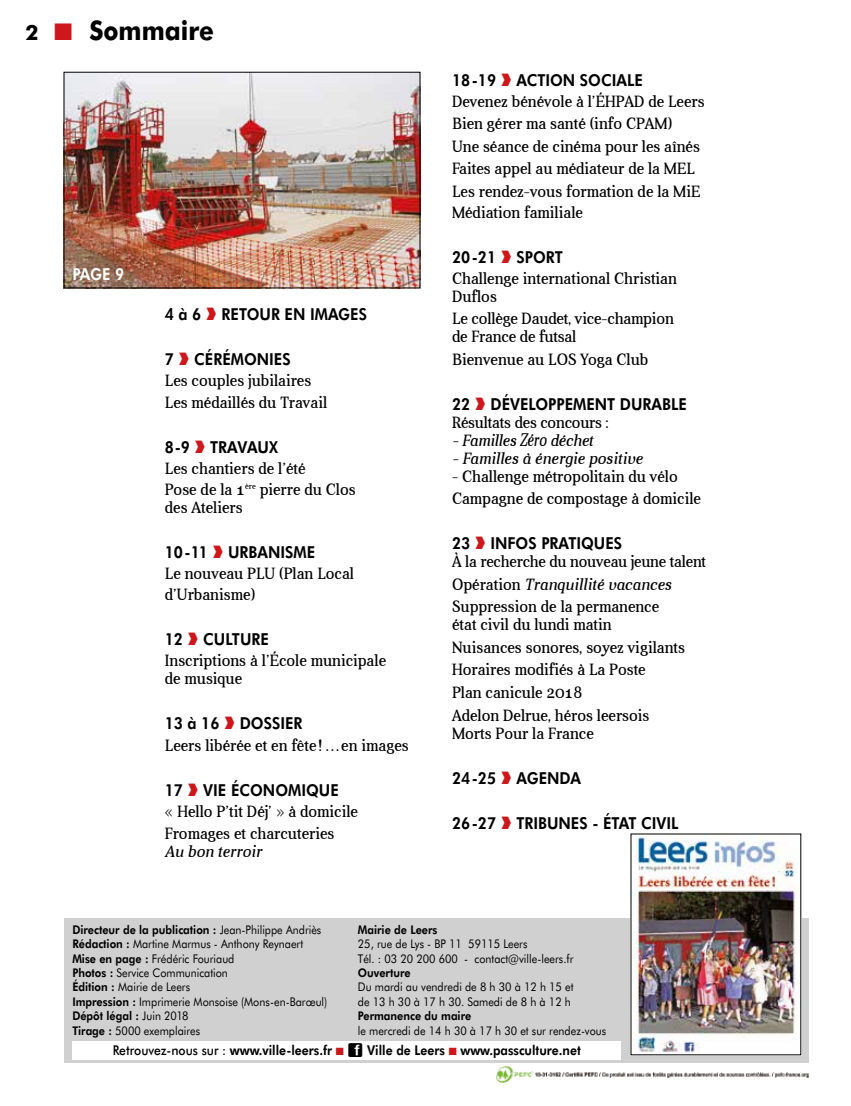
<style>
.page{position:relative;width:851px;height:1106px;background:#fff}
.page>*{position:absolute;margin:0;border:0;box-sizing:border-box;transform-origin:0 0}
.t1{font:700 27px "Futura BT";color:#000;scale:.9 1}
.t2{font:24px "Zapf Dingbats ITC";color:#cd171a}
.t3{font:700 21px "Futura BT";color:#000}
.t4{font:16.5px/22.5px "Aver";color:#000;scale:.95 1}
.t5{font:800 16.5px "Futura BT";color:#000;scale:.9 1}
.t6{font:16.5px/22.5px "Aver";color:#000;scale:.94 1}
.t7{font:italic 16.5px "Aver";color:#000;scale:.95 1}
.t8{font:italic 16.5px "Aver";color:#000;scale:.94 1}
.t9{font:800 16.5px "Futura BT";color:#fff;scale:.9 1}
.t10{font:800 13.5px "Futura BT";color:#000;scale:.9 1}
.t11{font:12px/14.4px "Futura BT";color:#000;scale:.9 1}
.t12{font:800 12px "Futura BT";color:#000;scale:.9 1}
.s1{color:#cd171a}
.s2{font-size:18.15px}
.s3{font-style:italic}
.s4{font-weight:800}
.s5{font-weight:500}
.s6{font-family:"Sociallogostfb";font-weight:400;font-size:16.5px}
</style>
<div class="page">
<div style="left:64px;top:918px;width:744px;height:144px;background:#d0d0d0"></div>
<img style="left:632px;top:835px;width:166px;height:218px">
<div style="left:72px;top:1041px;width:549px;height:18px;background:#fff"></div>
<img style="left:66px;top:74px;width:352px;height:212px">
<img style="left:496px;top:1066px;width:312px;height:16px">
<p class="t3" style="left:25px;top:20px;width:15px">2</p>
<h1 class="t1" style="left:89px;top:14px;width:140px">Sommaire</h1>
<h2 class="t2" style="left:54px;top:21px;width:20px">■</h2>
<p class="t9" style="left:72px;top:264px;width:59px">PAGE 9</p>
<p class="t5" style="left:165px;top:304px;width:226px">4 à 6 <span class="s1">❱</span> RETOUR EN IMAGES</p>
<p class="t5" style="left:165px;top:349px;width:141px">7 <span class="s1">❱</span> CÉRÉMONIES</p>
<p class="t4" style="left:165px;top:369px;width:172px">Les couples jubilaires<br>Les médaillés du Travail</p>
<p class="t5" style="left:165px;top:437px;width:127px">8-9 <span class="s1">❱</span> TRAVAUX</p>
<p class="t4" style="left:165px;top:458px;width:202px;line-height:21px">Les chantiers de l’été<br>Pose de la 1<sup>ère</sup> pierre du Clos</p>
<p class="t4" style="left:165px;top:497px;width:83px">des Ateliers</p>
<p class="t5" style="left:165px;top:542px;width:168px">10-11 <span class="s1">❱</span> URBANISME</p>
<p class="t4" style="left:165px;top:563px;width:200px;line-height:21px">Le nouveau PLU (Plan Local d’Urbanisme)</p>
<p class="t5" style="left:165px;top:629px;width:117px">12 <span class="s1">❱</span> CULTURE</p>
<p class="t4" style="left:165px;top:652px;width:234px;line-height:18px">Inscriptions à l’École municipale de musique</p>
<p class="t5" style="left:165px;top:713px;width:154px">13 à 16 <span class="s1">❱</span> DOSSIER</p>
<p class="t4" style="left:165px;top:734px;width:258px">Leers libérée et en fête ! …en images</p>
<p class="t5" style="left:165px;top:779px;width:195px">17 <span class="s1">❱</span> VIE ÉCONOMIQUE</p>
<p class="t4" style="left:165px;top:800px;width:205px">« Hello P’tit Déj’ » à domicile<br>Fromages et charcuteries</p>
<p class="t7" style="left:165px;top:842px;width:104px">Au bon terroir</p>
<p class="t5" style="left:452px;top:70px;width:213px">18-19 <span class="s1">❱</span> ACTION SOCIALE</p>
<p class="t4" style="left:452px;top:90px;width:267px">Devenez bénévole à l’ÉHPAD de Leers Bien gérer ma santé (info CPAM)<br>Une séance de cinéma pour les aînés Faites appel au médiateur de la MEL Les rendez-vous formation de la MiE</p>
<p class="t4" style="left:452px;top:201px;width:139px">Médiation familiale</p>
<p class="t5" style="left:452px;top:247px;width:124px">20-21 <span class="s1">❱</span> SPORT</p>
<p class="t4" style="left:452px;top:269px;width:238px;line-height:18px">Challenge international Christian<br>Duflos</p>
<p class="t4" style="left:452px;top:310px;width:235px;line-height:18px">Le collège Daudet, vice-champion de France de futsal</p>
<p class="t4" style="left:452px;top:348px;width:208px">Bienvenue au LOS Yoga Club</p>
<p class="t5" style="left:452px;top:394px;width:262px">22 <span class="s1">❱</span> DÉVELOPPEMENT DURABLE</p>
<p class="t6" style="left:452px;top:411px;width:168px">Résultats des concours :</p>
<p class="t8" style="left:452px;top:431px;width:151px">- Familles <span class="s2">Zéro</span> déchet</p>
<p class="t7" style="left:452px;top:449px;width:202px">- Familles à énergie positive</p>
<p class="t4" style="left:452px;top:465px;width:263px">- Challenge métropolitain du vélo<br>Campagne de compostage à domicile</p>
<p class="t5" style="left:452px;top:533px;width:190px">23 <span class="s1">❱</span> INFOS PRATIQUES</p>
<p class="t6" style="left:452px;top:551px;width:272px">À la recherche du nouveau jeune talent<br>Opération <span class="s3">Tranquillité vacances<br></span>Suppression de la permanence</p>
<p class="t4" style="left:452px;top:614px;width:247px">état civil du lundi matin<br>Nuisances sonores, soyez vigilants<br>Horaires modifiés à La Poste<br>Plan canicule 2018<br>Adelon Delrue, héros leersois</p>
<p class="t4" style="left:452px;top:722px;width:151px">Morts Pour la France</p>
<p class="t5" style="left:452px;top:767px;width:145px">24-25 <span class="s1">❱</span> AGENDA</p>
<p class="t5" style="left:452px;top:812px;width:253px">26-27 <span class="s1">❱</span> TRIBUNES - ÉTAT CIVIL</p>
<p class="t11" style="left:72px;top:922px;width:285px"><span class="s4">Directeur de la publication :</span> Jean-Philippe Andriès <span class="s4">Rédaction :</span> Martine Marmus - Anthony Reynaert <span class="s4">Mise en page :</span> Frédéric Fouriaud<br><span class="s4">Photos :</span> Service Communication<br><span class="s4">Édition :</span> Mairie de Leers<br><span class="s4">Impression :</span> Imprimerie Monsoise (Mons-en-Barœul)<br><span class="s4">Dépôt légal :</span> Juin 2018<br><span class="s4">Tirage :</span> 5000 exemplaires</p>
<p class="t12" style="left:358px;top:922px;width:90px">Mairie de Leers</p>
<p class="t11" style="left:358px;top:936px;width:241px">25, rue de Lys - BP 11 59115 Leers<br>Tél. : 03 20 200 600 - contact@ville-leers.fr</p>
<p class="t12" style="left:358px;top:965px;width:60px">Ouverture</p>
<p class="t11" style="left:358px;top:979px;width:241px">Du mardi au vendredi de 8 h 30 à 12 h 15 et de 13 h 30 à 17 h 30. Samedi de 8 h à 12 h</p>
<p class="t12" style="left:358px;top:1008px;width:127px">Permanence du maire</p>
<p class="t11" style="left:358px;top:1023px;width:277px">le mercredi de 14 h 30 à 17 h 30 et sur rendez-vous</p>
<p class="t10" style="left:113px;top:1042px;width:521px"><span class="s5">Retrouvez-nous sur :</span> www.ville-leers.fr <span class="s1">■</span> <span class="s6">D</span> Ville de Leers <span class="s1">■</span> www.passculture.net</p>
</div>
